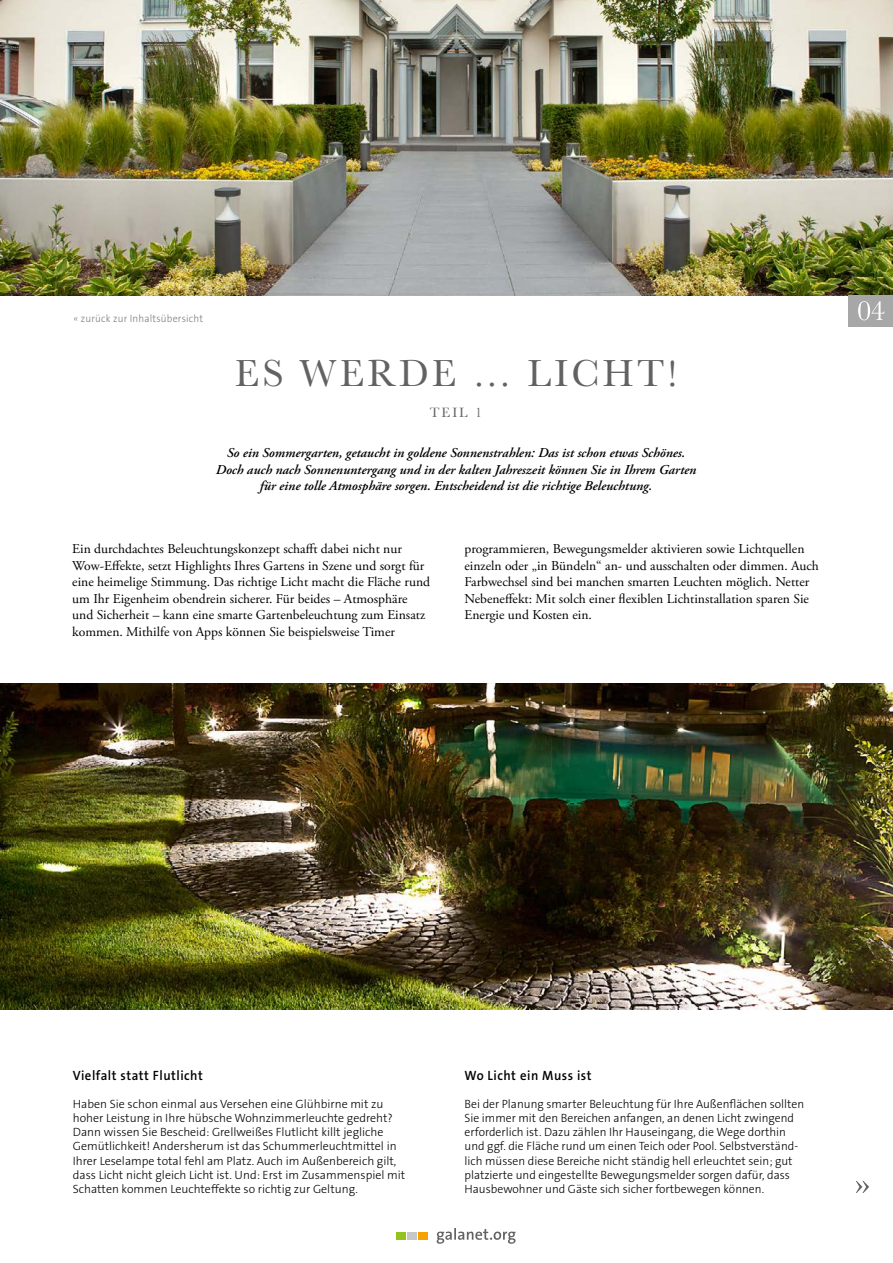
<style>
.page{position:relative;width:893px;height:1263px;background:#fff}
.page>*{position:absolute;margin:0;border:0;box-sizing:border-box;transform-origin:0 0}
.t1{font:39.15px "Baskerville";letter-spacing:.08em;color:#626261}
.t2{font:14.1px "Baskerville";color:#626261}
.t3{font:13.5px/16.5px "Adobe Garamond Pro";color:#000}
.t4{font:italic 600 13.5px/16.5px "Adobe Garamond Pro";color:#000;text-align:center}
.t5{font:600 13.5px "The Sans B6";letter-spacing:.04em;color:#000;scale:.95 1}
.t6{font:300 12px/14.2px "The Sans B3";color:#000}
.t7{font:300 10.5px "The Sans B3";letter-spacing:.02em;color:#7a7b7a;scale:.95 1}
</style>
<div class="page">
<img style="left:0;top:0;width:893px;height:296px">
<img style="left:0;top:684px;width:893px;height:325px">
<div style="left:418px;top:1232px;width:10px;height:8px;background:#f6a100"></div>
<div style="left:408px;top:1232px;width:9px;height:8px;background:#c7c7c7"></div>
<div style="left:397px;top:1232px;width:9px;height:8px;background:#94c21f"></div>
<svg style="left:437px;top:1228px;width:79px;height:16px"></svg>
<svg style="left:856px;top:1181px;width:13px;height:12px"></svg>
<div style="left:848px;top:296px;width:45px;height:31px;background:#a7a7a8"></div>
<svg style="left:858px;top:301px;width:26px;height:19px"></svg>
<p class="t7" style="left:73px;top:313px;width:138px">« zurück zur Inhaltsübersicht</p>
<h1 class="t1" style="left:235px;top:348px;width:444px">ES WERDE … LICHT!</h1>
<p class="t2" style="left:430px;top:403px;width:54px">TEIL 1</p>
<p class="t4" style="left:216px;top:445px;width:482px">So ein Sommergarten, getaucht in goldene Sonnenstrahlen: Das ist schon etwas Schönes.<br>Doch auch nach Sonnenuntergang und in der kalten Jahreszeit können Sie in Ihrem Garten für eine tolle Atmosphäre sorgen. Entscheidend ist die richtige Beleuchtung.</p>
<p class="t3" style="left:72px;top:541px;width:359px">Ein durchdachtes Beleuchtungskonzept schafft dabei nicht nur Wow-Effekte, setzt Highlights Ihres Gartens in Szene und sorgt für eine heimelige Stimmung. Das richtige Licht macht die Fläche rund um Ihr Eigenheim obendrein sicherer. Für beides – Atmosphäre und Sicherheit – kann eine smarte Gartenbeleuchtung zum Einsatz kommen. Mithilfe von Apps können Sie beispielsweise Timer</p>
<p class="t3" style="left:465px;top:541px;width:356px">programmieren, Bewegungsmelder aktivieren sowie Lichtquellen einzeln oder „in Bündeln“ an- und ausschalten oder dimmen. Auch Farbwechsel sind bei manchen smarten Leuchten möglich. Netter Nebeneffekt: Mit solch einer flexiblen Lichtinstallation sparen Sie Energie und Kosten ein.</p>
<p class="t5" style="left:73px;top:1068px;width:138px">Vielfalt statt Flutlicht</p>
<p class="t6" style="left:73px;top:1097px;width:334px">Haben Sie schon einmal aus Versehen eine Glühbirne mit zu hoher Leistung in Ihre hübsche Wohnzimmerleuchte gedreht?<br>Dann wissen Sie Bescheid: Grellweißes Flutlicht killt jegliche Gemütlichkeit! Andersherum ist das Schummerleuchtmittel in Ihrer Leselampe total fehl am Platz. Auch im Außenbereich gilt, dass Licht nicht gleich Licht ist. Und: Erst im Zusammenspiel mit Schatten kommen Leuchteffekte so richtig zur Geltung.</p>
<p class="t5" style="left:465px;top:1068px;width:135px">Wo Licht ein Muss ist</p>
<p class="t6" style="left:465px;top:1097px;width:341px">Bei der Planung smarter Beleuchtung für Ihre Außenflächen sollten Sie immer mit den Bereichen anfangen, an denen Licht zwingend erforderlich ist. Dazu zählen Ihr Hauseingang, die Wege dorthin und ggf. die Fläche rund um einen Teich oder Pool. Selbstverständ&shy;lich müssen diese Bereiche nicht ständig hell erleuchtet sein; gut platzierte und eingestellte Bewegungsmelder sorgen dafür, dass Hausbewohner und Gäste sich sicher fortbewegen können.</p>
</div>
